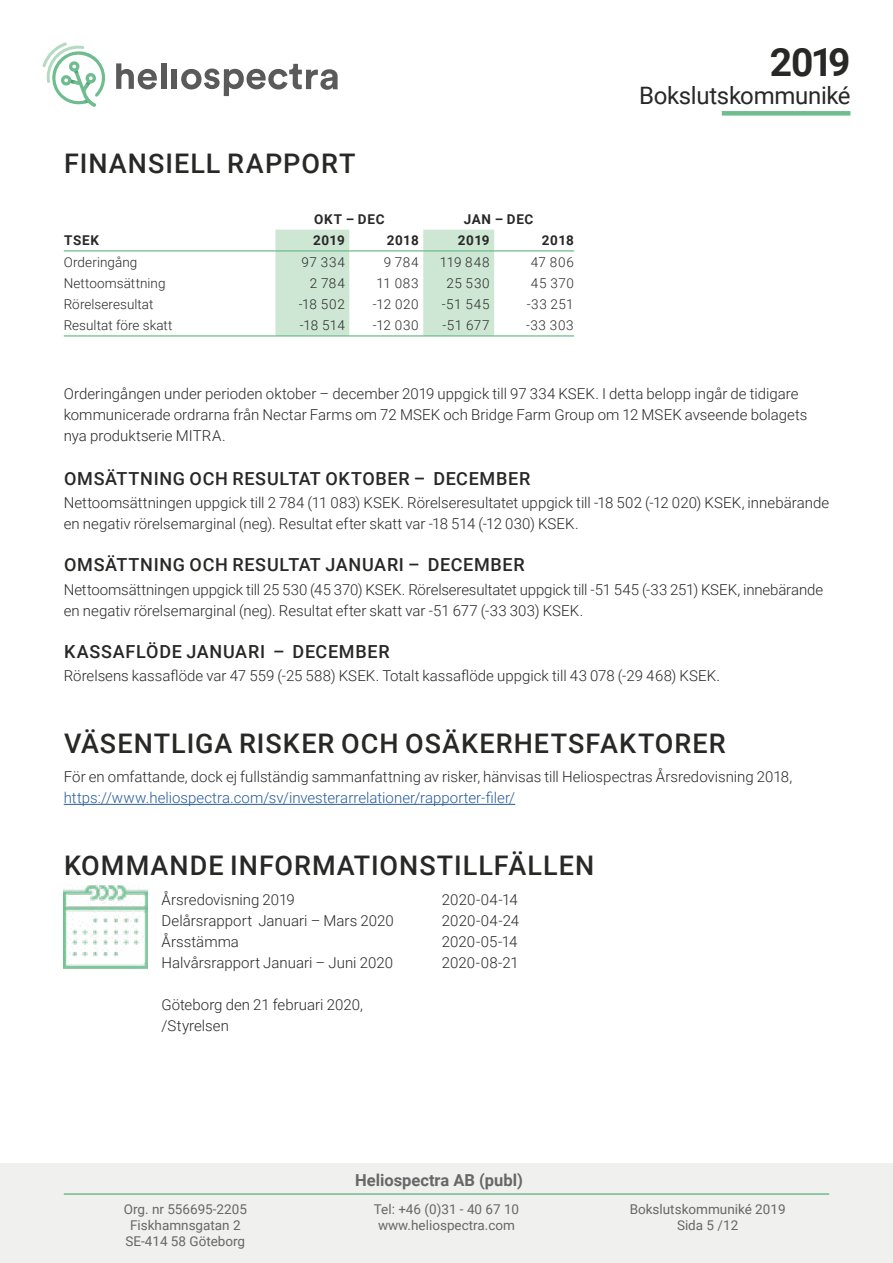
<style>
.page{position:relative;width:893px;height:1263px;background:#fff}
.page>*{position:absolute;margin:0;border:0;box-sizing:border-box;transform-origin:0 0}
.t1{font:700 39px "Roboto";color:#282827}
.t2{font:500 27px "Roboto";letter-spacing:.035em;color:#282827}
.t3{font:24px "Roboto";letter-spacing:-.015em;color:#282827}
.t4{font:500 18px "Roboto";letter-spacing:.04em;color:#282827}
.t5{font:700 16.5px "Roboto";color:#666766}
.t6{font:300 15px/21px "Roboto";color:#282827}
.t7{font:300 15px "Roboto";color:#275b9b}
.t8{font:300 13.5px "Roboto";letter-spacing:.01em;color:#282827}
.t9{font:13.5px/16.2px "Roboto";color:#666766;text-align:center}
.t10{font:700 13.5px "Roboto";letter-spacing:.045em;color:#282827}
</style>
<div class="page">
<svg style="left:116px;top:63px;width:41px;height:26px"></svg>
<div style="left:161px;top:63px;width:5px;height:26px;background:#5a5a5a"></div>
<div style="left:172px;top:69px;width:5px;height:20px;background:#5a5a5a"></div>
<svg style="left:181px;top:64px;width:157px;height:32px"></svg>
<svg style="left:43px;top:43px;width:62px;height:64px"></svg>
<div style="left:722px;top:111px;width:128px;height:5px;background:#6ebd8f"></div>
<div style="left:0;top:1163px;width:893px;height:100px;background:#f0f0ef"></div>
<hr style="left:64px;top:1193px;width:765px;height:2px;background:#6ebd8f">
<svg style="left:275px;top:230px;width:219px;height:105px"></svg>
<hr style="left:64px;top:250px;width:211px;height:2px;background:#6ebd8f">
<hr style="left:275px;top:250px;width:74px;height:2px;background:#6ebd8f">
<hr style="left:349px;top:250px;width:74px;height:2px;background:#6ebd8f">
<hr style="left:423px;top:250px;width:71px;height:2px;background:#6ebd8f">
<hr style="left:494px;top:250px;width:80px;height:2px;background:#6ebd8f">
<hr style="left:64px;top:335px;width:211px;height:2px;background:#6ebd8f">
<hr style="left:275px;top:335px;width:74px;height:2px;background:#6ebd8f">
<hr style="left:349px;top:335px;width:74px;height:2px;background:#6ebd8f">
<hr style="left:423px;top:335px;width:71px;height:2px;background:#6ebd8f">
<hr style="left:494px;top:335px;width:80px;height:2px;background:#6ebd8f">
<hr style="left:64px;top:804px;width:451px;height:1px;background:#275b9b">
<img style="left:64px;top:885px;width:84px;height:83px">
<h2 class="t2" style="left:64px;top:145px;width:293px">FINANSIELL RAPPORT</h2>
<p class="t10" style="left:314px;top:210px;width:72px">OKT – DEC</p>
<p class="t10" style="left:464px;top:210px;width:71px">JAN – DEC</p>
<p class="t10" style="left:64px;top:231px;width:37px">TSEK</p>
<p class="t10" style="left:313px;top:231px;width:33px">2019</p>
<p class="t10" style="left:387px;top:231px;width:33px">2018</p>
<p class="t10" style="left:458px;top:231px;width:33px">2019</p>
<p class="t10" style="left:542px;top:231px;width:33px">2018</p>
<p class="t8" style="left:64px;top:252px;width:75px">Orderingång</p>
<p class="t8" style="left:302px;top:252px;width:45px">97 334</p>
<p class="t8" style="left:384px;top:252px;width:37px">9 784</p>
<p class="t8" style="left:440px;top:252px;width:51px">119 848</p>
<p class="t8" style="left:531px;top:252px;width:45px">47 806</p>
<p class="t8" style="left:64px;top:274px;width:103px">Nettoomsättning</p>
<p class="t8" style="left:310px;top:274px;width:37px">2 784</p>
<p class="t8" style="left:376px;top:274px;width:44px">11 083</p>
<p class="t8" style="left:447px;top:274px;width:45px">25 530</p>
<p class="t8" style="left:531px;top:274px;width:44px">45 370</p>
<p class="t8" style="left:64px;top:295px;width:91px">Rörelseresultat</p>
<p class="t8" style="left:299px;top:295px;width:48px">-18 502</p>
<p class="t8" style="left:373px;top:295px;width:47px">-12 020</p>
<p class="t8" style="left:442px;top:295px;width:49px">-51 545</p>
<p class="t8" style="left:527px;top:295px;width:49px">-33 251</p>
<p class="t8" style="left:64px;top:316px;width:110px">Resultat före skatt</p>
<p class="t8" style="left:300px;top:316px;width:46px">-18 514</p>
<p class="t8" style="left:373px;top:316px;width:47px">-12 030</p>
<p class="t8" style="left:442px;top:316px;width:49px">-51 677</p>
<p class="t8" style="left:526px;top:316px;width:49px">-33 303</p>
<h1 class="t1" style="left:770px;top:35px;width:82px">2019</h1>
<h3 class="t3" style="left:639px;top:78px;width:213px">Bokslutskommuniké</h3>
<p class="t6" style="left:64px;top:383px;width:745px">Orderingången under perioden oktober – december 2019 uppgick till 97 334 KSEK. I detta belopp ingår de tidigare kommunicerade ordrarna från Nectar Farms om 72 MSEK och Bridge Farm Group om 12 MSEK avseende bolagets nya produktserie MITRA.</p>
<p class="t4" style="left:64px;top:466px;width:468px">OMSÄTTNING OCH RESULTAT OKTOBER – DECEMBER</p>
<p class="t6" style="left:64px;top:492px;width:767px">Nettoomsättningen uppgick till 2 784 (11 083) KSEK. Rörelseresultatet uppgick till -18 502 (-12 020) KSEK, innebärande en negativ rörelsemarginal (neg). Resultat efter skatt var -18 514 (-12 030) KSEK.</p>
<p class="t4" style="left:64px;top:552px;width:462px">OMSÄTTNING OCH RESULTAT JANUARI – DECEMBER</p>
<p class="t6" style="left:64px;top:578px;width:761px">Nettoomsättningen uppgick till 25 530 (45 370) KSEK. Rörelseresultatet uppgick till -51 545 (-33 251) KSEK, innebärande en negativ rörelsemarginal (neg). Resultat efter skatt var -51 677 (-33 303) KSEK.</p>
<p class="t4" style="left:64px;top:639px;width:327px">KASSAFLÖDE JANUARI – DECEMBER</p>
<p class="t6" style="left:64px;top:664px;width:658px">Rörelsens kassaflöde var 47 559 (-25 588) KSEK. Totalt kassaflöde uppgick till 43 078 (-29 468) KSEK.</p>
<h2 class="t2" style="left:64px;top:724px;width:663px">VÄSENTLIGA RISKER OCH OSÄKERHETSFAKTORER</h2>
<p class="t6" style="left:64px;top:766px;width:730px">För en omfattande, dock ej fullständig sammanfattning av risker, hänvisas till Heliospectras Årsredovisning 2018,</p>
<p class="t7" style="left:64px;top:787px;width:453px">https://www.heliospectra.com/sv/investerarrelationer/rapporter-filer/</p>
<h2 class="t2" style="left:64px;top:847px;width:531px">KOMMANDE INFORMATIONSTILLFÄLLEN</h2>
<p class="t6" style="left:162px;top:888px;width:135px">Årsredovisning 2019</p>
<p class="t6" style="left:442px;top:888px;width:78px">2020-04-14</p>
<p class="t6" style="left:162px;top:909px;width:234px">Delårsrapport Januari – Mars 2020</p>
<p class="t6" style="left:442px;top:909px;width:79px">2020-04-24</p>
<p class="t6" style="left:162px;top:930px;width:79px">Årsstämma</p>
<p class="t6" style="left:442px;top:930px;width:77px">2020-05-14</p>
<p class="t6" style="left:162px;top:951px;width:233px">Halvårsrapport Januari – Juni 2020</p>
<p class="t6" style="left:442px;top:951px;width:79px">2020-08-21</p>
<p class="t6" style="left:162px;top:993px;width:203px">Göteborg den 21 februari 2020, /Styrelsen</p>
<p class="t5" style="left:355px;top:1169px;width:169px">Heliospectra AB (publ)</p>
<p class="t9" style="left:124px;top:1200px;width:125px">Org. nr 556695-2205<br>Fiskhamnsgatan 2<br>SE-414 58 Göteborg</p>
<p class="t9" style="left:374px;top:1200px;width:147px">Tel: +46 (0)31 - 40 67 10 www.heliospectra.com</p>
<p class="t9" style="left:630px;top:1200px;width:157px">Bokslutskommuniké 2019<br>Sida 5 /12</p>
</div>
